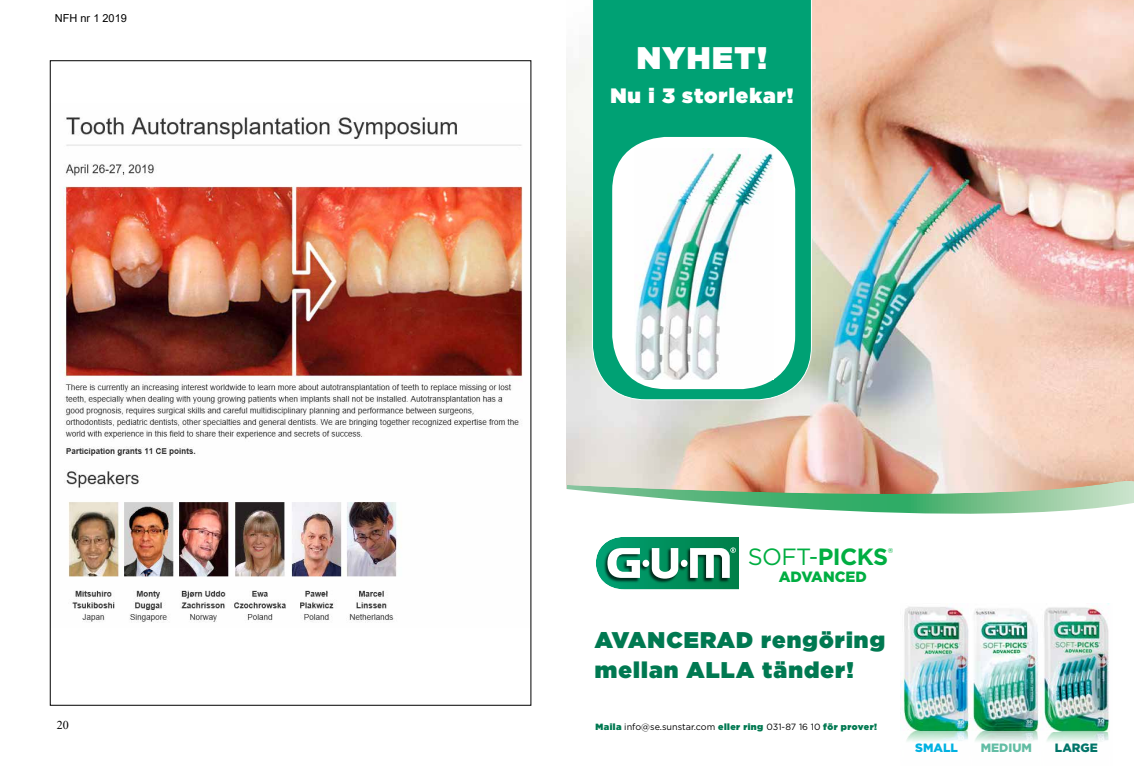
<style>
.page{position:relative;width:1134px;height:766px;background:#fff}
.page>*{position:absolute;margin:0;border:0;box-sizing:border-box;transform-origin:0 0}
.t1{font:900 31.2px "Gotham";letter-spacing:.05em;color:#fff}
.t2{font:23.5px "Gotham";color:#00ae42}
.t3{font:900 22.7px/30.2px "Gotham";letter-spacing:.05em;color:#007951}
.t4{font:900 20.8px "Gotham";letter-spacing:.05em;color:#fff}
.t5{font:900 14.9px "Gotham";color:#00ae42}
.t6{font:900 12px "Gotham";color:#62bda4}
.t7{font:900 12px "Gotham";color:#00b1e1}
.t8{font:900 12px "Gotham";color:#007468}
.t9{font:12px "Times New Roman";color:#000}
.t10{font:11px "Arial";color:#000}
.t11{font:9px "Gotham";color:#000}
.s1{font-weight:700}
.s2{font-weight:900;color:#007951}
</style>
<div class="page">
<img style="left:62px;top:117px;width:461px;height:506px">
<img style="left:567px;top:0;width:567px;height:481px">
<svg style="left:567px;top:481px;width:567px;height:6px;background:#deb8a4"></svg>
<svg style="left:567px;top:487px;width:567px;height:103px"></svg>
<svg style="left:596px;top:536px;width:143px;height:53px"></svg>
<svg style="left:592px;top:0;width:220px;height:400px;background:#13a77e"></svg>
<div style="left:612px;top:137px;width:183px;height:252px;background:#fff;border-radius:54px"></div>
<img style="left:635px;top:148px;width:138px;height:231px">
<img style="left:900px;top:606px;width:70px;height:136px">
<img style="left:970px;top:608px;width:69px;height:134px">
<img style="left:1047px;top:731px;width:62px;height:11px">
<img style="left:1040px;top:603px;width:70px;height:128px">
<p class="t10" style="left:55px;top:12px;width:74px">NFH nr 1 2019</p>
<h3 class="t9" style="left:57px;top:720px;width:13px">20</h3>
<h1 class="t1" style="left:637px;top:43px;width:132px">NYHET!</h1>
<h3 class="t4" style="left:610px;top:86px;width:185px">Nu i 3 storlekar!</h3>
<h2 class="t2" style="left:748px;top:546px;width:147px">SOFT-<span class="s1">PICKS</span><sup>®</sup></h2>
<h3 class="t5" style="left:779px;top:569px;width:90px">ADVANCED</h3>
<h3 class="t3" style="left:595px;top:626px;width:292px">AVANCERAD rengöring mellan ALLA tänder!</h3>
<p class="t11" style="left:595px;top:722px;width:283px"><span class="s2">Maila</span> info@se.sunstar.com <span class="s2">eller ring</span> 031-87 16 10 <span class="s2">för prover!</span></p>
<h3 class="t7" style="left:915px;top:742px;width:44px">SMALL</h3>
<h3 class="t6" style="left:981px;top:742px;width:53px">MEDIUM</h3>
<h3 class="t8" style="left:1055px;top:742px;width:44px">LARGE</h3>
</div>
